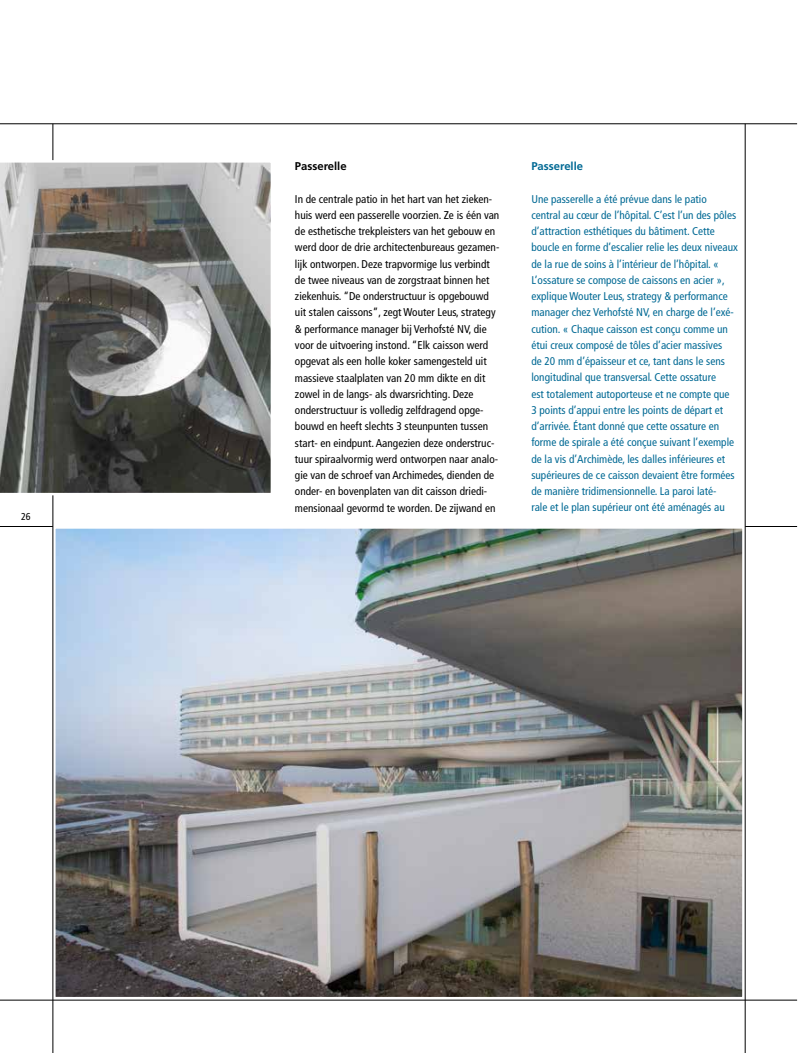
<style>
.page{position:relative;width:798px;height:1053px;background:#fff}
.page>*{position:absolute;margin:0;border:0;box-sizing:border-box;transform-origin:0 0}
.t1{font:condensed 11.25px/16.2px "Frutiger LT Pro";color:#000}
.t2{font:condensed 11.25px/16.2px "Frutiger LT Pro";color:#006994}
.t3{font:700 11.25px "Frutiger LT Pro";color:#000}
.t4{font:700 11.25px "Frutiger LT Pro";color:#006994}
.t5{font:condensed 10px "Frutiger LT Pro";color:#000}
</style>
<div class="page">
<img style="left:56px;top:529px;width:685px;height:467px">
<hr style="left:744px;top:526px;width:52px;height:1px;background:#000">
<hr style="left:0;top:526px;width:53px;height:1px;background:#000">
<hr style="left:0;top:123px;width:796px;height:1px;background:#000">
<hr style="left:0;top:999px;width:796px;height:1px;background:#000">
<hr style="left:744px;top:124px;width:1px;height:928px;background:#000">
<hr style="left:53px;top:124px;width:1px;height:928px;background:#000">
<svg style="left:0;top:160px;width:271px;height:335px;background:#797976"></svg>
<p class="t5" style="left:21px;top:510px;width:11px">26</p>
<p class="t3" style="left:295px;top:160px;width:53px">Passerelle</p>
<p class="t1" style="left:295px;top:191px;width:206px">In de centrale patio in het hart van het zieken&shy;huis werd een passerelle voorzien. Ze is één van de esthetische trekpleisters van het gebouw en werd door de drie architectenbureaus gezamen&shy;lijk ontworpen. Deze trapvormige lus verbindt de twee niveaus van de zorgstraat binnen het ziekenhuis. “De onderstructuur is opgebouwd uit stalen caissons”, zegt Wouter Leus, strategy &amp; performance manager bij Verhofsté NV, die voor de uitvoering instond. “Elk caisson werd opgevat als een holle koker samengesteld uit massieve staalplaten van 20 mm dikte en dit zowel in de langs- als dwarsrichting. Deze onderstructuur is volledig zelfdragend opge&shy;bouwd en heeft slechts 3 steunpunten tussen start- en eindpunt. Aangezien deze onderstruc&shy;tuur spiraalvormig werd ontworpen naar analo&shy;gie van de schroef van Archimedes, dienden de onder- en bovenplaten van dit caisson driedi&shy;mensionaal gevormd te worden. De zijwand en</p>
<p class="t4" style="left:531px;top:159px;width:53px">Passerelle</p>
<p class="t2" style="left:531px;top:191px;width:208px">Une passerelle a été prévue dans le patio central au cœur de l’hôpital. C’est l’un des pôles d’attraction esthétiques du bâtiment. Cette boucle en forme d’escalier relie les deux niveaux de la rue de soins à l’intérieur de l’hôpital. « L’ossature se compose de caissons en acier », explique Wouter Leus, strategy &amp; performance manager chez Verhofsté NV, en charge de l’exé&shy;cution. « Chaque caisson est conçu comme un étui creux composé de tôles d’acier massives<br>de 20 mm d’épaisseur et ce, tant dans le sens longitudinal que transversal. Cette ossature<br>est totalement autoporteuse et ne compte que<br>3 points d’appui entre les points de départ et d’arrivée. Étant donné que cette ossature en forme de spirale a été conçue suivant l’exemple de la vis d’Archimède, les dalles inférieures et supérieures de ce caisson devaient être formées de manière tridimensionnelle. La paroi laté-<br>rale et le plan supérieur ont été aménagés au</p>
</div>
